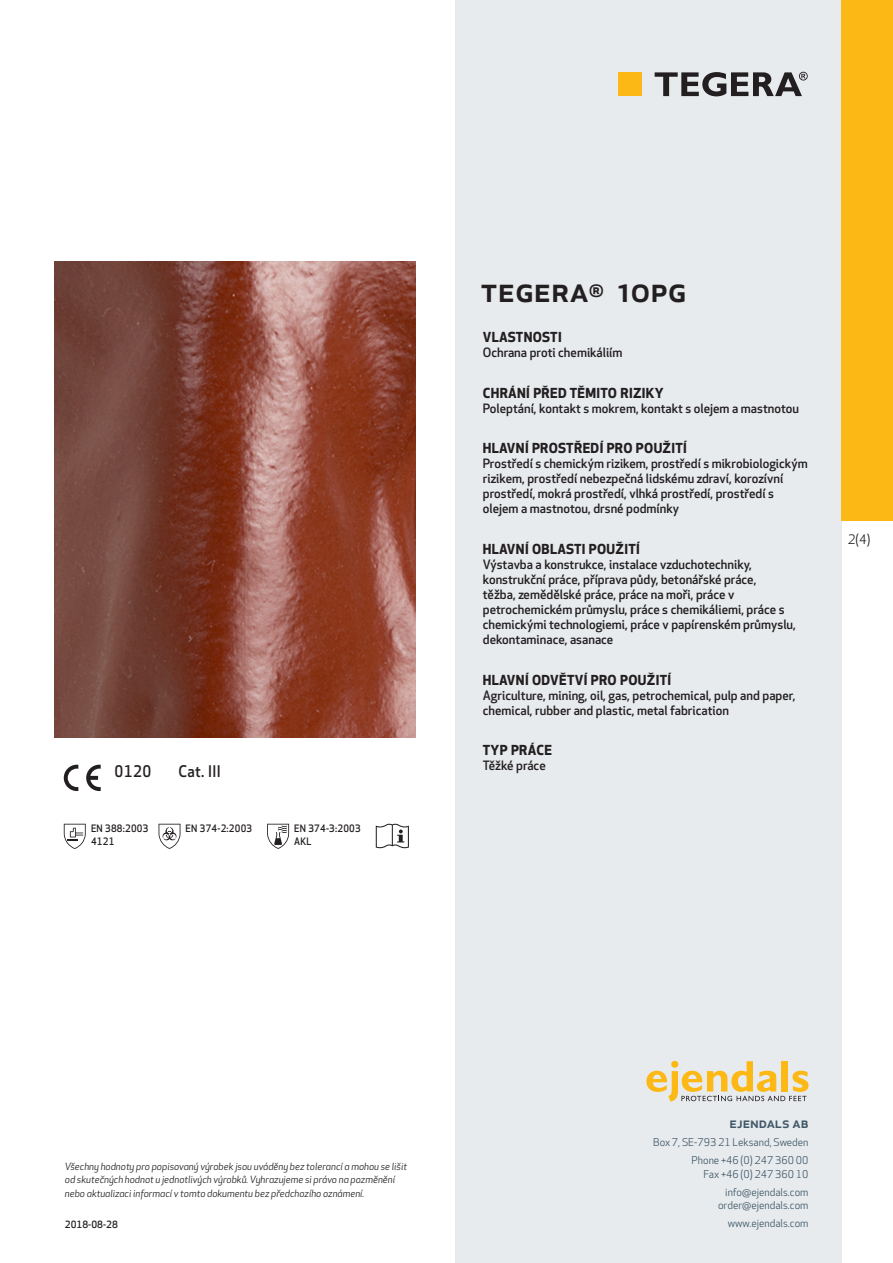
<style>
.page{position:relative;width:893px;height:1263px;background:#fff}
.page>*{position:absolute;margin:0;border:0;box-sizing:border-box;transform-origin:0 0}
.prodname{font:500 34.5px "Apex New";color:#231f20}
.Artikel{font:500 15.6px "Apex New";letter-spacing:.025em;color:#231f20;scale:.95 1}
.t1{font:500 15px "Apex New";color:#405968}
.Funktion_body{font:700 13.5px "Apex New";letter-spacing:.025em;color:#231f20}
.t2{font:12.75px "Apex New";color:#231f20}
.Funktion_body-2{font:500 12.6px/15px "Apex New";color:#231f20}
.t3{font:10.5px/18px "Apex New";color:#405968;text-align:right}
.Artikel-2{font:500 10.05px/13.2px "Apex New";letter-spacing:.025em;color:#231f20;scale:.95 1}
.t4{font:italic 9.75px/13.5px "Apex New";color:#231f20}
.Sidfot_datum{font:500 9.75px "Apex New";color:#231f20}
</style>
<div class="page">
<div style="left:455px;top:0;width:387px;height:1263px;background:#e8ebee"></div>
<svg style="left:646px;top:1061px;width:162px;height:40px"></svg>
<div style="left:842px;top:0;width:51px;height:520px;background:#fcb814"></div>
<div style="left:618px;top:72px;width:24px;height:24px;background:#fcb814"></div>
<svg style="left:655px;top:72px;width:153px;height:24px"></svg>
<svg style="left:86px;top:765px;width:15px;height:26px"></svg>
<svg style="left:64px;top:765px;width:14px;height:26px"></svg>
<svg style="left:64px;top:824px;width:22px;height:25px"></svg>
<svg style="left:159px;top:824px;width:21px;height:25px"></svg>
<svg style="left:267px;top:824px;width:22px;height:25px"></svg>
<svg style="left:376px;top:824px;width:33px;height:24px"></svg>
<img style="left:54px;top:261px;width:361px;height:477px">
<p class="Artikel" style="left:115px;top:761px;width:40px">0120</p>
<p class="Artikel" style="left:178px;top:761px;width:46px">Cat. III</p>
<p class="Artikel-2" style="left:91px;top:821px;width:62px">EN 388:2003<br>4121</p>
<p class="Artikel-2" style="left:186px;top:821px;width:72px">EN 374-2:2003</p>
<p class="Artikel-2" style="left:294px;top:821px;width:72px">EN 374-3:2003<br>AKL</p>
<p class="prodname" style="left:480px;top:266px;width:208px">TEGERA<sup>®</sup> 10PG</p>
<p class="Funktion_body" style="left:483px;top:327px;width:80px">VLASTNOSTI</p>
<p class="Funktion_body-2" style="left:483px;top:345px;width:141px">Ochrana proti chemikáliím</p>
<p class="Funktion_body" style="left:483px;top:383px;width:182px">CHRÁNÍ PŘED TĚMITO RIZIKY</p>
<p class="Funktion_body-2" style="left:483px;top:400px;width:318px">Poleptání, kontakt s mokrem, kontakt s olejem a mastnotou</p>
<p class="Funktion_body" style="left:483px;top:438px;width:206px">HLAVNÍ PROSTŘEDÍ PRO POUŽITÍ</p>
<p class="Funktion_body-2" style="left:483px;top:456px;width:326px">Prostředí s chemickým rizikem, prostředí s mikrobiologickým rizikem, prostředí nebezpečná lidskému zdraví, korozívní prostředí, mokrá prostředí, vlhká prostředí, prostředí s olejem a mastnotou, drsné podmínky</p>
<p class="Funktion_body" style="left:483px;top:539px;width:159px">HLAVNÍ OBLASTI POUŽITÍ</p>
<p class="Funktion_body-2" style="left:483px;top:556px;width:315px">Výstavba a konstrukce, instalace vzduchotechniky, konstrukční práce, příprava půdy, betonářské práce,<br>těžba, zemědělské práce, práce na moři, práce v petrochemickém průmyslu, práce s chemikáliemi, práce s chemickými technologiemi, práce v papírenském průmyslu, dekontaminace, asanace</p>
<p class="Funktion_body" style="left:483px;top:670px;width:190px">HLAVNÍ ODVĚTVÍ PRO POUŽITÍ</p>
<p class="Funktion_body-2" style="left:483px;top:687px;width:314px">Agriculture, mining, oil, gas, petrochemical, pulp and paper, chemical, rubber and plastic, metal fabrication</p>
<p class="Funktion_body" style="left:483px;top:740px;width:71px">TYP PRÁCE</p>
<p class="Funktion_body-2" style="left:483px;top:758px;width:64px">Těžké práce</p>
<p class="t2" style="left:848px;top:531px;width:24px">2(4)</p>
<p class="t4" style="left:65px;top:1159px;width:344px">Všechny hodnoty pro popisovaný výrobek jsou uváděny bez tolerancí a mohou se lišit od skutečných hodnot u jednotlivých výrobků. Vyhrazujeme si právo na pozměnění nebo aktualizaci informací v tomto dokumentu bez předchozího oznámení.</p>
<p class="Sidfot_datum" style="left:65px;top:1218px;width:54px">2018-08-28</p>
<p class="t1" style="left:729px;top:1113px;width:80px">ejendals ab</p>
<p class="t3" style="left:653px;top:1133px;width:157px">Box 7, SE-793 21 Leksand, Sweden<br>Phone +46 (0) 247 360 00</p>
<p class="t3" style="left:703px;top:1165px;width:107px">Fax +46 (0) 247 360 10 info@ejendals.com</p>
<p class="t3" style="left:718px;top:1196px;width:92px">order@ejendals.com</p>
<p class="t3" style="left:728px;top:1215px;width:82px">www.ejendals.com</p>
</div>
